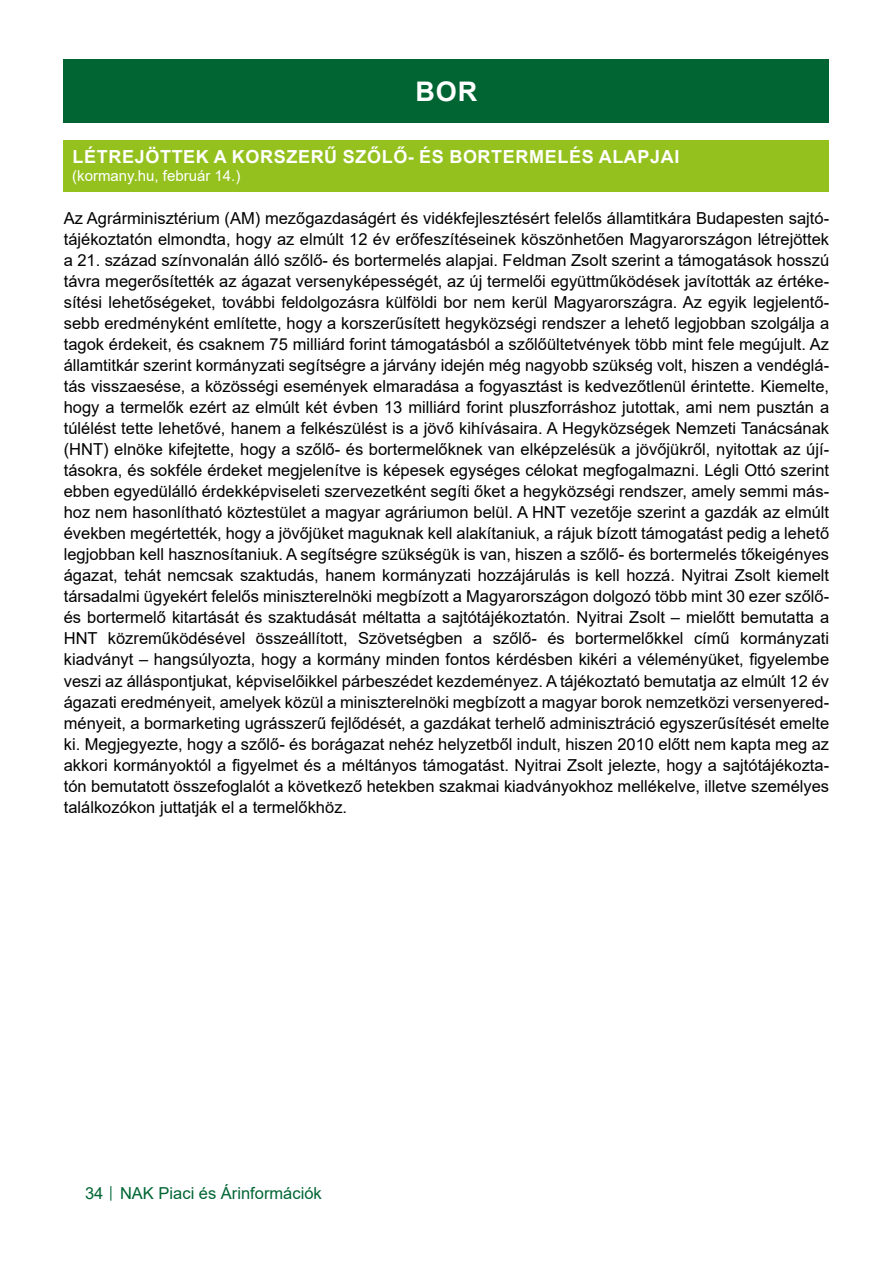
<style>
.page{position:relative;width:893px;height:1263px;background:#fff}
.page>*{position:absolute;margin:0;border:0;box-sizing:border-box;transform-origin:0 0}
.t1{font:700 27px "Arial";color:#fff}
.t2{font:700 18px "Arial";letter-spacing:.035em;color:#fff}
.t3{font:16.5px/21px "Arial";color:#000;text-align:justify}
.t4{font:16.5px "Arial";color:#006533}
.t5{font:15px "Arial";color:#fff}
.s1{font-size:12px}
</style>
<div class="page">
<div style="left:64px;top:60px;width:765px;height:63px;background:#006533"></div>
<div style="left:64px;top:140px;width:765px;height:51px;background:#95c11f"></div>
<h1 class="t1" style="left:416px;top:73px;width:63px">BOR</h1>
<p class="t2" style="left:73px;top:144px;width:608px">LÉTREJÖTTEK A KORSZERŰ SZŐLŐ- ÉS BORTERMELÉS ALAPJAI</p>
<p class="t5" style="left:72px;top:166px;width:170px">(kormany.hu, február 14.)</p>
<p class="t3" style="left:64px;top:208px;width:767px">Az Agrárminisztérium (AM) mezőgazdaságért és vidékfejlesztésért felelős államtitkára Budapesten sajtó&shy;tájékoztatón elmondta, hogy az elmúlt 12 év erőfeszítéseinek köszönhetően Magyarországon létrejöttek a 21. század színvonalán álló szőlő- és bortermelés alapjai. Feldman Zsolt szerint a támogatások hosszú távra megerősítették az ágazat versenyképességét, az új termelői együttműködések javították az értéke&shy;sítési lehetőségeket, további feldolgozásra külföldi bor nem kerül Magyarországra. Az egyik legjelentő&shy;sebb eredményként említette, hogy a korszerűsített hegyközségi rendszer a lehető legjobban szolgálja a tagok érdekeit, és csaknem 75 milliárd forint támogatásból a szőlőültetvények több mint fele megújult. Az államtitkár szerint kormányzati segítségre a járvány idején még nagyobb szükség volt, hiszen a vendéglá&shy;tás visszaesése, a közösségi események elmaradása a fogyasztást is kedvezőtlenül érintette. Kiemelte, hogy a termelők ezért az elmúlt két évben 13 milliárd forint pluszforráshoz jutottak, ami nem pusztán a túlélést tette lehetővé, hanem a felkészülést is a jövő kihívásaira. A Hegyközségek Nemzeti Tanácsának (HNT) elnöke kifejtette, hogy a szőlő- és bortermelőknek van elképzelésük a jövőjükről, nyitottak az újí&shy;tásokra, és sokféle érdeket megjelenítve is képesek egységes célokat megfogalmazni. Légli Ottó szerint ebben egyedülálló érdekképviseleti szervezetként segíti őket a hegyközségi rendszer, amely semmi más&shy;hoz nem hasonlítható köztestület a magyar agráriumon belül. A HNT vezetője szerint a gazdák az elmúlt években megértették, hogy a jövőjüket maguknak kell alakítaniuk, a rájuk bízott támogatást pedig a lehető legjobban kell hasznosítaniuk. A segítségre szükségük is van, hiszen a szőlő- és bortermelés tőkeigényes ágazat, tehát nemcsak szaktudás, hanem kormányzati hozzájárulás is kell hozzá. Nyitrai Zsolt kiemelt társadalmi ügyekért felelős miniszterelnöki megbízott a Magyarországon dolgozó több mint 30 ezer szőlő&shy;és bortermelő kitartását és szaktudását méltatta a sajtótájékoztatón. Nyitrai Zsolt – mielőtt bemutatta a HNT közreműködésével összeállított, Szövetségben a szőlő- és bortermelőkkel című kormányzati kiadványt – hangsúlyozta, hogy a kormány minden fontos kérdésben kikéri a véleményüket, figyelembe veszi az álláspontjukat, képviselőikkel párbeszédet kezdeményez. A tájékoztató bemutatja az elmúlt 12 év ágazati eredményeit, amelyek közül a miniszterelnöki megbízott a magyar borok nemzetközi versenyered&shy;ményeit, a bormarketing ugrásszerű fejlődését, a gazdákat terhelő adminisztráció egyszerűsítését emelte ki. Megjegyezte, hogy a szőlő- és borágazat nehéz helyzetből indult, hiszen 2010 előtt nem kapta meg az akkori kormányoktól a figyelmet és a méltányos támogatást. Nyitrai Zsolt jelezte, hogy a sajtótájékozta&shy;tón bemutatott összefoglalót a következő hetekben szakmai kiadványokhoz mellékelve, illetve személyes találkozókon juttatják el a termelőkhöz.</p>
<p class="t4" style="left:85px;top:1182px;width:238px">34 <span class="s1">│</span> NAK Piaci és Árinformációk</p>
</div>
